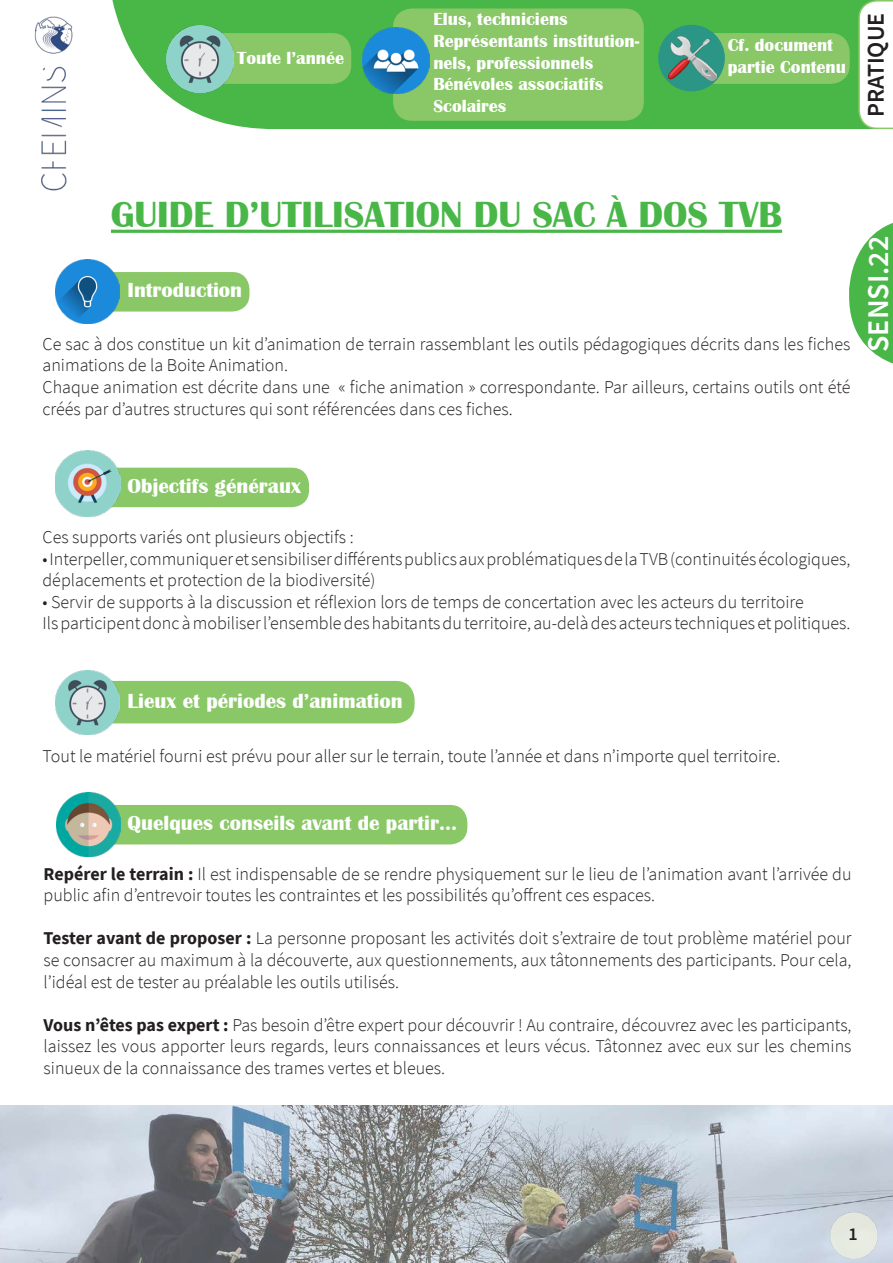
<style>
.page{position:relative;width:893px;height:1263px;background:#fff}
.page>*{position:absolute;margin:0;border:0;box-sizing:border-box;transform-origin:0 0}
.t1{font:700 37.5px "Britannic";color:#49b748}
.t2{font:600 30px "Source Sans Pro";color:#fff}
.t3{font:600 24px "Source Sans Pro";color:#231f20}
.t4{font:700 21px "Britannic";color:#fff}
.t5{font:300 18px/21.6px "Source Sans Pro";color:#231f20}
.t6{font:700 18px/21.6px "Britannic";color:#fff}
.t7{font:600 18px "Source Sans Pro";color:#231f20}
.s1{font-weight:700}
</style>
<div class="page">
<img style="left:0;top:1106px;width:893px;height:157px">
<hr style="left:111px;top:230px;width:671px;height:3px;background:#49b748">
<svg style="left:110px;top:229px;width:49px;height:2px"></svg>
<svg style="left:168px;top:229px;width:48px;height:1px"></svg>
<svg style="left:224px;top:229px;width:81px;height:1px"></svg>
<svg style="left:312px;top:229px;width:24px;height:1px"></svg>
<svg style="left:342px;top:229px;width:65px;height:1px"></svg>
<svg style="left:414px;top:229px;width:49px;height:1px"></svg>
<svg style="left:473px;top:229px;width:49px;height:1px"></svg>
<svg style="left:530px;top:229px;width:101px;height:1px"></svg>
<svg style="left:637px;top:229px;width:73px;height:1px"></svg>
<svg style="left:716px;top:229px;width:66px;height:4px"></svg>
<svg style="left:112px;top:0;width:746px;height:129px;background:#5cbe5b"></svg>
<div style="left:691px;top:34px;width:158px;height:49px;background:#8ac867;border-radius:18px"></div>
<div style="left:691px;top:33px;width:159px;height:51px;border:2px solid #8ac867;border-radius:18px"></div>
<div style="left:189px;top:34px;width:161px;height:49px;background:#8ac867;border-radius:18px"></div>
<div style="left:188px;top:33px;width:163px;height:51px;border:2px solid #8ac867;border-radius:18px"></div>
<img style="left:167px;top:26px;width:67px;height:66px">
<div style="left:658px;top:25px;width:67px;height:66px;background:#2b9685;border-radius:50%"></div>
<img style="left:669px;top:37px;width:47px;height:44px">
<div style="left:394px;top:9px;width:249px;height:111px;background:#8ac867;border-radius:18px"></div>
<div style="left:393px;top:9px;width:251px;height:112px;border:2px solid #8ac867;border-radius:18px"></div>
<img style="left:363px;top:27px;width:67px;height:67px">
<img style="left:34px;top:16px;width:39px;height:175px">
<div style="left:86px;top:271px;width:164px;height:41px;background:#8ac867;border-radius:18px"></div>
<div style="left:85px;top:271px;width:166px;height:42px;border:2px solid #fff;border-radius:18px"></div>
<img style="left:55px;top:260px;width:64px;height:64px">
<div style="left:86px;top:467px;width:224px;height:41px;background:#8ac867;border-radius:18px"></div>
<div style="left:85px;top:466px;width:226px;height:43px;border:2px solid #fff;border-radius:18px"></div>
<img style="left:55px;top:450px;width:66px;height:66px">
<div style="left:86px;top:682px;width:328px;height:41px;background:#8ac867;border-radius:18px"></div>
<div style="left:85px;top:681px;width:330px;height:42px;border:2px solid #8ac867;border-radius:18px"></div>
<img style="left:55px;top:670px;width:64px;height:64px">
<div style="left:89px;top:804px;width:379px;height:41px;background:#8ac867;border-radius:18px"></div>
<div style="left:88px;top:803px;width:381px;height:43px;border:2px solid #fff;border-radius:18px"></div>
<img style="left:56px;top:793px;width:64px;height:63px">
<img style="left:830px;top:1211px;width:48px;height:49px">
<svg style="left:858px;top:0;width:35px;height:129px"></svg>
<svg style="left:849px;top:223px;width:44px;height:141px"></svg>
<p class="t6" style="left:237px;top:47px;width:109px">Toute l’année</p>
<p class="t6" style="left:433px;top:9px;width:136px">Elus, techniciens</p>
<p class="t6" style="left:433px;top:30px;width:207px">Représentants institution&shy;nels, professionnels</p>
<p class="t6" style="left:433px;top:73px;width:171px">Bénévoles associatifs</p>
<p class="t6" style="left:433px;top:95px;width:75px">Scolaires</p>
<p class="t6" style="left:728px;top:35px;width:107px">Cf. document</p>
<p class="t6" style="left:728px;top:56px;width:120px">partie Contenu</p>
<p class="t3" style="left:860px;top:117px;width:106px;rotate:-90deg">PRATIQUE</p>
<p class="t1" style="left:111px;top:194px;width:673px">GUIDE D’UTILISATION DU SAC À DOS TVB</p>
<p class="t4" style="left:128px;top:279px;width:116px">Introduction</p>
<p class="t5" style="left:43px;top:333px;width:809px">Ce sac à dos constitue un kit d’animation de terrain rassemblant les outils pédagogiques décrits dans les fiches animations de la Boite Animation.</p>
<p class="t5" style="left:43px;top:376px;width:809px">Chaque animation est décrite dans une « fiche animation » correspondante. Par ailleurs, certains outils ont été créés par d’autres structures qui sont référencées dans ces fiches.</p>
<p class="t2" style="left:858px;top:352px;width:118px;rotate:-90deg">SENSI.22</p>
<p class="t4" style="left:128px;top:474px;width:175px">Objectifs généraux</p>
<p class="t5" style="left:43px;top:526px;width:313px">Ces supports variés ont plusieurs objectifs :</p>
<p class="t5" style="left:43px;top:548px;width:809px">• Interpeller, communiquer et sensibiliser différents publics aux problématiques de la TVB (continuités écologiques, déplacements et protection de la biodiversité)</p>
<p class="t5" style="left:43px;top:591px;width:763px">• Servir de supports à la discussion et réflexion lors de temps de concertation avec les acteurs du territoire</p>
<p class="t5" style="left:43px;top:613px;width:809px">Ils participent donc à mobiliser l’ensemble des habitants du territoire, au-delà des acteurs techniques et politiques.</p>
<p class="t4" style="left:128px;top:689px;width:277px">Lieux et périodes d’animation</p>
<p class="t5" style="left:43px;top:745px;width:739px">Tout le matériel fourni est prévu pour aller sur le terrain, toute l’année et dans n’importe quel territoire.</p>
<p class="t4" style="left:128px;top:811px;width:331px">Quelques conseils avant de partir...</p>
<p class="t5" style="left:44px;top:863px;width:809px"><span class="s1">Repérer le terrain :</span> Il est indispensable de se rendre physiquement sur le lieu de l’animation avant l’arrivée du public afin d’entrevoir toutes les contraintes et les possibilités qu’offrent ces espaces.</p>
<p class="t5" style="left:44px;top:928px;width:809px;text-align:justify"><span class="s1">Tester avant de proposer :</span> La personne proposant les activités doit s’extraire de tout problème matériel pour se consacrer au maximum à la découverte, aux questionnements, aux tâtonnements des participants. Pour cela, l’idéal est de tester au préalable les outils utilisés.</p>
<p class="t5" style="left:44px;top:1014px;width:809px;text-align:justify"><span class="s1">Vous n’êtes pas expert :</span> Pas besoin d’être expert pour découvrir ! Au contraire, découvrez avec les participants, laissez les vous apporter leurs regards, leurs connaissances et leurs vécus. Tâtonnez avec eux sur les chemins sinueux de la connaissance des trames vertes et bleues.</p>
<p class="t7" style="left:848px;top:1222px;width:11px">1</p>
</div>
